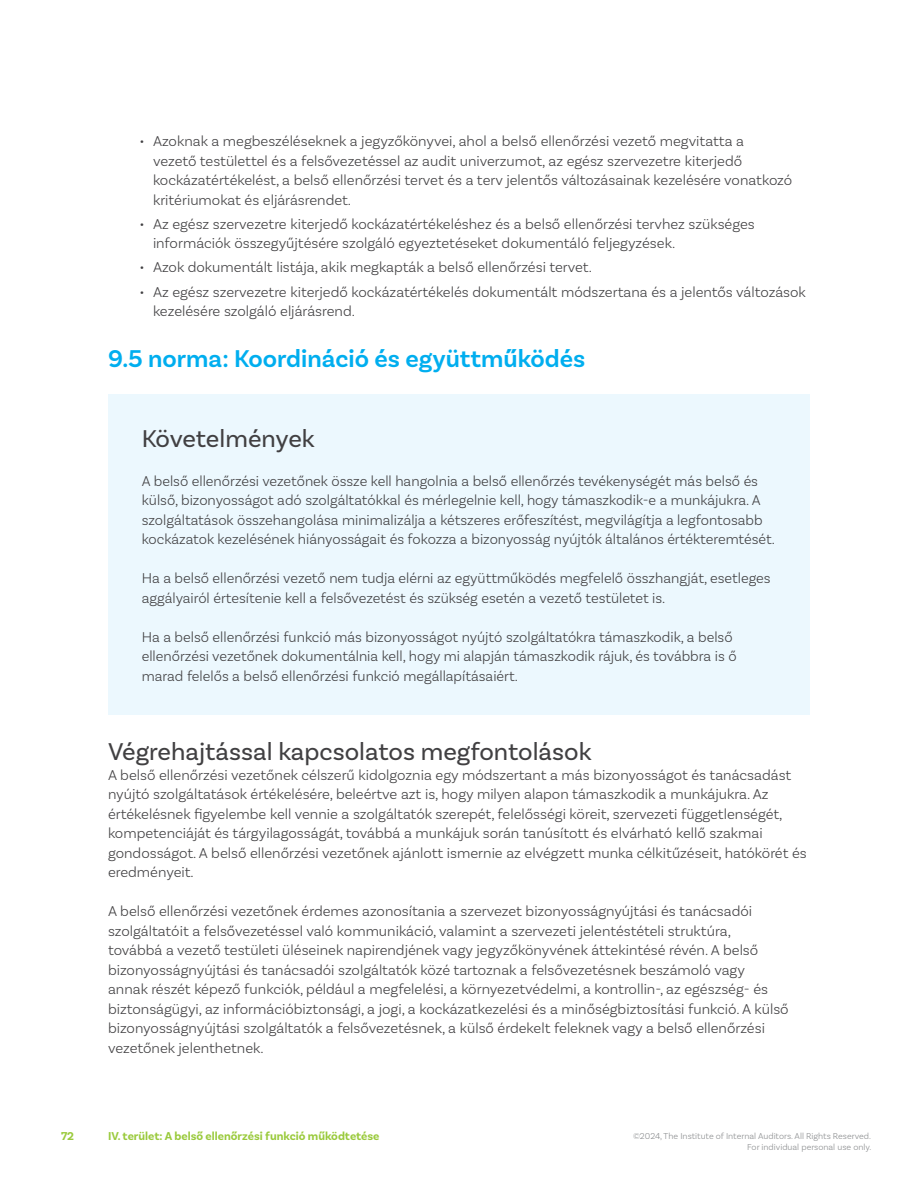
<style>
.page{position:relative;width:918px;height:1188px;background:#fff}
.page>*{position:absolute;margin:0;border:0;box-sizing:border-box;transform-origin:0 0}
.t1{font:25.5px "Basic Sans";color:#414042}
.t2{font:600 25.5px "Basic Sans";color:#00aeef}
.t3{font:300 15px/19.5px "Basic Sans";color:#414042}
.t4{font:700 12px "Basic Sans";color:#9aca3c}
.t5{font:300 9px/10.8px "Basic Sans";color:#8a8c8e;text-align:right}
</style>
<div class="page">
<div style="left:108px;top:394px;width:702px;height:321px;background:#ecf8fe"></div>
<p class="t3" style="left:153px;top:131px;width:641px;text-indent:-14px">• Azoknak a megbeszéléseknek a jegyzőkönyvei, ahol a belső ellenőrzési vezető megvitatta a<br>vezető testülettel és a felsővezetéssel az audit univerzumot, az egész szervezetre kiterjedő kockázatértékelést, a belső ellenőrzési tervet és a terv jelentős változásainak kezelésére vonatkozó kritériumokat és eljárásrendet.</p>
<p class="t3" style="left:153px;top:214px;width:603px;text-indent:-14px">• Az egész szervezetre kiterjedő kockázatértékeléshez és a belső ellenőrzési tervhez szükséges információk összegyűjtésére szolgáló egyeztetéseket dokumentáló feljegyzések.</p>
<p class="t3" style="left:140px;top:257px;width:454px">• Azok dokumentált listája, akik megkapták a belső ellenőrzési tervet.</p>
<p class="t3" style="left:153px;top:282px;width:654px;text-indent:-14px">• Az egész szervezetre kiterjedő kockázatértékelés dokumentált módszertana és a jelentős változások kezelésére szolgáló eljárásrend.</p>
<h1 class="t2" style="left:108px;top:343px;width:479px">9.5 norma: Koordináció és együttműködés</h1>
<h1 class="t1" style="left:142px;top:423px;width:175px">Követelmények</h1>
<p class="t3" style="left:142px;top:471px;width:635px">A belső ellenőrzési vezetőnek össze kell hangolnia a belső ellenőrzés tevékenységét más belső és külső, bizonyosságot adó szolgáltatókkal és mérlegelnie kell, hogy támaszkodik-e a munkájukra. A szolgáltatások összehangolása minimalizálja a kétszeres erőfeszítést, megvilágítja a legfontosabb kockázatok kezelésének hiányosságait és fokozza a bizonyosság nyújtók általános értékteremtését.</p>
<p class="t3" style="left:142px;top:568px;width:630px">Ha a belső ellenőrzési vezető nem tudja elérni az együttműködés megfelelő összhangját, esetleges aggályairól értesítenie kell a felsővezetést és szükség esetén a vezető testületet is.</p>
<p class="t3" style="left:142px;top:627px;width:596px">Ha a belső ellenőrzési funkció más bizonyosságot nyújtó szolgáltatókra támaszkodik, a belső ellenőrzési vezetőnek dokumentálnia kell, hogy mi alapján támaszkodik rájuk, és továbbra is ő marad felelős a belső ellenőrzési funkció megállapításaiért.</p>
<h1 class="t1" style="left:108px;top:737px;width:485px">Végrehajtással kapcsolatos megfontolások</h1>
<p class="t3" style="left:108px;top:765px;width:700px">A belső ellenőrzési vezetőnek célszerű kidolgoznia egy módszertant a más bizonyosságot és tanácsadást nyújtó szolgáltatások értékelésére, beleértve azt is, hogy milyen alapon támaszkodik a munkájukra. Az értékelésnek figyelembe kell vennie a szolgáltatók szerepét, felelősségi köreit, szervezeti függetlenségét, kompetenciáját és tárgyilagosságát, továbbá a munkájuk során tanúsított és elvárható kellő szakmai gondosságot. A belső ellenőrzési vezetőnek ajánlott ismernie az elvégzett munka célkitűzéseit, hatókörét és eredményeit.</p>
<p class="t3" style="left:108px;top:901px;width:682px">A belső ellenőrzési vezetőnek érdemes azonosítania a szervezet bizonyosságnyújtási és tanácsadói szolgáltatóit a felsővezetéssel való kommunikáció, valamint a szervezeti jelentéstételi struktúra, továbbá a vezető testületi üléseinek napirendjének vagy jegyzőkönyvének áttekintésé révén. A belső bizonyosságnyújtási és tanácsadói szolgáltatók közé tartoznak a felsővezetésnek beszámoló vagy annak részét képező funkciók, például a megfelelési, a környezetvédelmi, a kontrollin-, az egészség- és biztonságügyi, az információbiztonsági, a jogi, a kockázatkezelési és a minőségbiztosítási funkció. A külső bizonyosságnyújtási szolgáltatók a felsővezetésnek, a külső érdekelt feleknek vagy a belső ellenőrzési vezetőnek jelenthetnek.</p>
<p class="t4" style="left:61px;top:1129px;width:15px">72</p>
<p class="t4" style="left:108px;top:1129px;width:273px">IV. terület: A belső ellenőrzési funkció működtetése</p>
<p class="t5" style="left:633px;top:1131px;width:240px">©2024, The Institute of Internal Auditors. All Rights Reserved.<br>For individual personal use only.</p>
</div>
